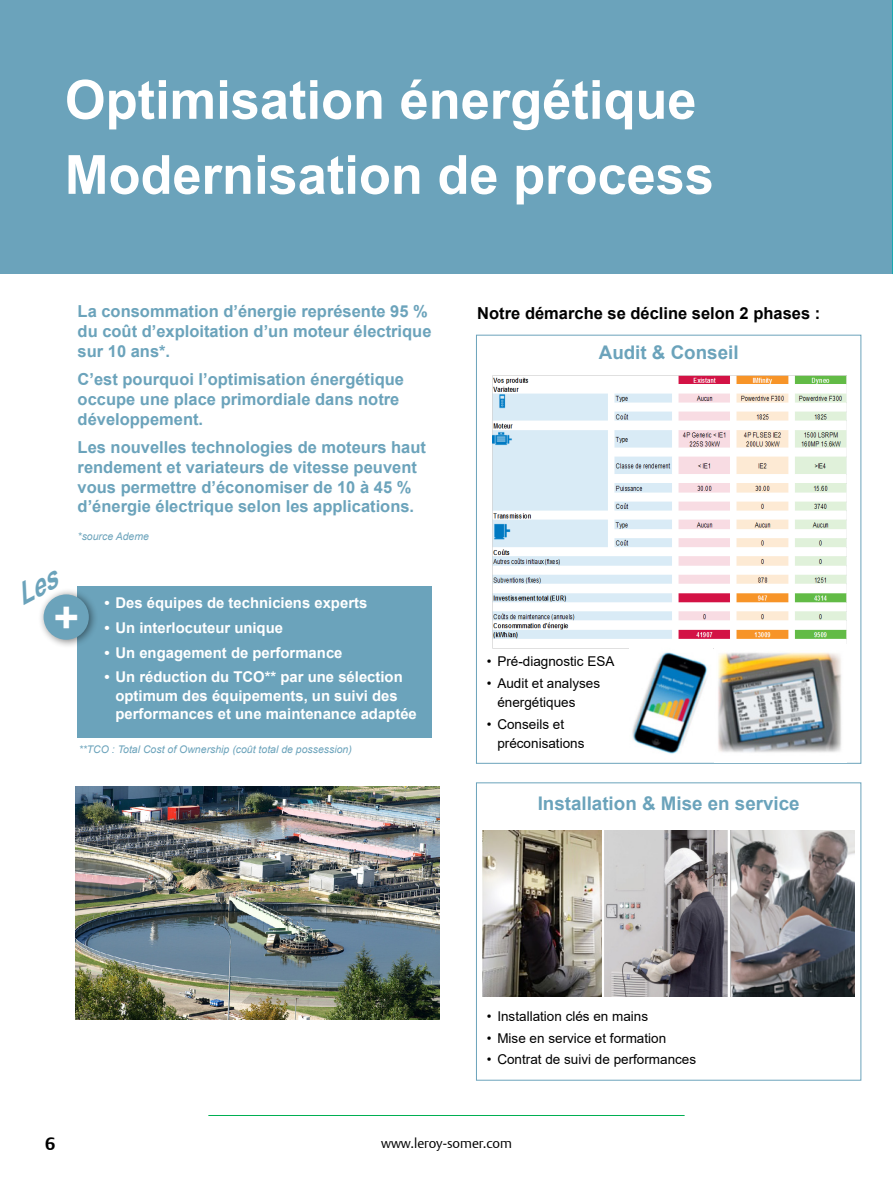
<style>
.page{position:relative;width:893px;height:1191px;background:#fff}
.page>*{position:absolute;margin:0;border:0;box-sizing:border-box;transform-origin:0 0}
.t1{font:700 54px/75px "Arial";color:#fff}
.t2{font:700 43.2px "Arial";color:#fff}
.t3{font:700 18.75px "Arial";color:#6ba3bb}
.t4{font:700 18px "DTL Argo T";color:#000}
.t5{font:700 16.5px/19.8px "Arial";color:#6ba3bb}
.t6{font:700 16.5px "Arial";color:#000}
.t7{font:700 14.85px/18.3px "Arial";color:#fff}
.t8{font:13.5px/19.5px "Arial";color:#000}
.t9{font:13.5px "DTL Argo T Light";color:#000}
.t10{font:italic 10.5px "Arial";color:#6ba3bb}
</style>
<div class="page">
<hr style="left:208px;top:1115px;width:477px;height:1px;background:#00af52">
<div style="left:0;top:0;width:893px;height:273px;background:#6ba3bb"></div>
<svg style="left:892px;top:0;width:1px;height:274px"></svg>
<div style="left:78px;top:587px;width:354px;height:151px;background:#6ba3bb"></div>
<div style="left:37px;top:588px;width:61px;height:61px;background:#000;opacity:.5"></div>
<div style="left:44px;top:594px;width:45px;height:45px;background:#6ba3bb;border-radius:50%"></div>
<div style="left:476px;top:782px;width:385px;height:298px;border:1px solid #6ba3bb"></div>
<img style="left:492px;top:375px;width:355px;height:274px">
<img style="left:714px;top:644px;width:132px;height:109px">
<img style="left:629px;top:647px;width:83px;height:107px">
<img style="left:483px;top:830px;width:118px;height:166px">
<img style="left:605px;top:830px;width:122px;height:166px">
<img style="left:731px;top:830px;width:124px;height:166px">
<img style="left:75px;top:787px;width:365px;height:232px">
<svg style="left:37px;top:588px;width:22px;height:17px"></svg>
<h1 class="t1" style="left:65px;top:63px;width:651px">Optimisation énergétique<br>Modernisation de process</h1>
<p class="t5" style="left:78px;top:302px;width:355px">La consommation d’énergie représente 95 % du coût d’exploitation d’un moteur électrique sur 10 ans*.</p>
<p class="t5" style="left:78px;top:369px;width:328px">C’est pourquoi l’optimisation énergétique occupe une place primordiale dans notre développement.</p>
<p class="t5" style="left:78px;top:437px;width:350px">Les nouvelles technologies de moteurs haut rendement et variateurs de vitesse peuvent vous permettre d’économiser de 10 à 45 % d’énergie électrique selon les applications.</p>
<p class="t10" style="left:78px;top:529px;width:73px">*source Ademe</p>
<h2 class="t2" style="left:54px;top:587px;width:27px">+</h2>
<p class="t7" style="left:104px;top:594px;width:264px">• Des équipes de techniciens experts</p>
<p class="t7" style="left:104px;top:618px;width:180px">• Un interlocuteur unique</p>
<p class="t7" style="left:104px;top:643px;width:240px">• Un engagement de performance</p>
<p class="t7" style="left:115px;top:668px;width:303px;text-indent:-11px">• Un réduction du TCO** par une sélection optimum des équipements, un suivi des performances et une maintenance adaptée</p>
<p class="t10" style="left:79px;top:742px;width:275px">**TCO : Total Cost of Ownership (coût total de possession)</p>
<p class="t6" style="left:477px;top:302px;width:344px">Notre démarche se décline selon 2 phases :</p>
<p class="t3" style="left:599px;top:339px;width:141px">Audit &amp; Conseil</p>
<p class="t8" style="left:487px;top:651px;width:129px">• Pré-diagnostic ESA</p>
<p class="t8" style="left:497px;top:673px;width:104px;text-indent:-11px">• Audit et analyses énergétiques</p>
<p class="t8" style="left:497px;top:714px;width:89px;text-indent:-11px">• Conseils et préconisations</p>
<p class="t3" style="left:538px;top:790px;width:263px">Installation &amp; Mise en service</p>
<p class="t8" style="left:487px;top:1006px;width:163px">• Installation clés en mains</p>
<p class="t8" style="left:487px;top:1028px;width:181px">• Mise en service et formation</p>
<p class="t8" style="left:487px;top:1049px;width:211px">• Contrat de suivi de performances</p>
<p class="t4" style="left:45px;top:1132px;width:12px">6</p>
<p class="t9" style="left:381px;top:1135px;width:132px">www.leroy-somer.com</p>
</div>
